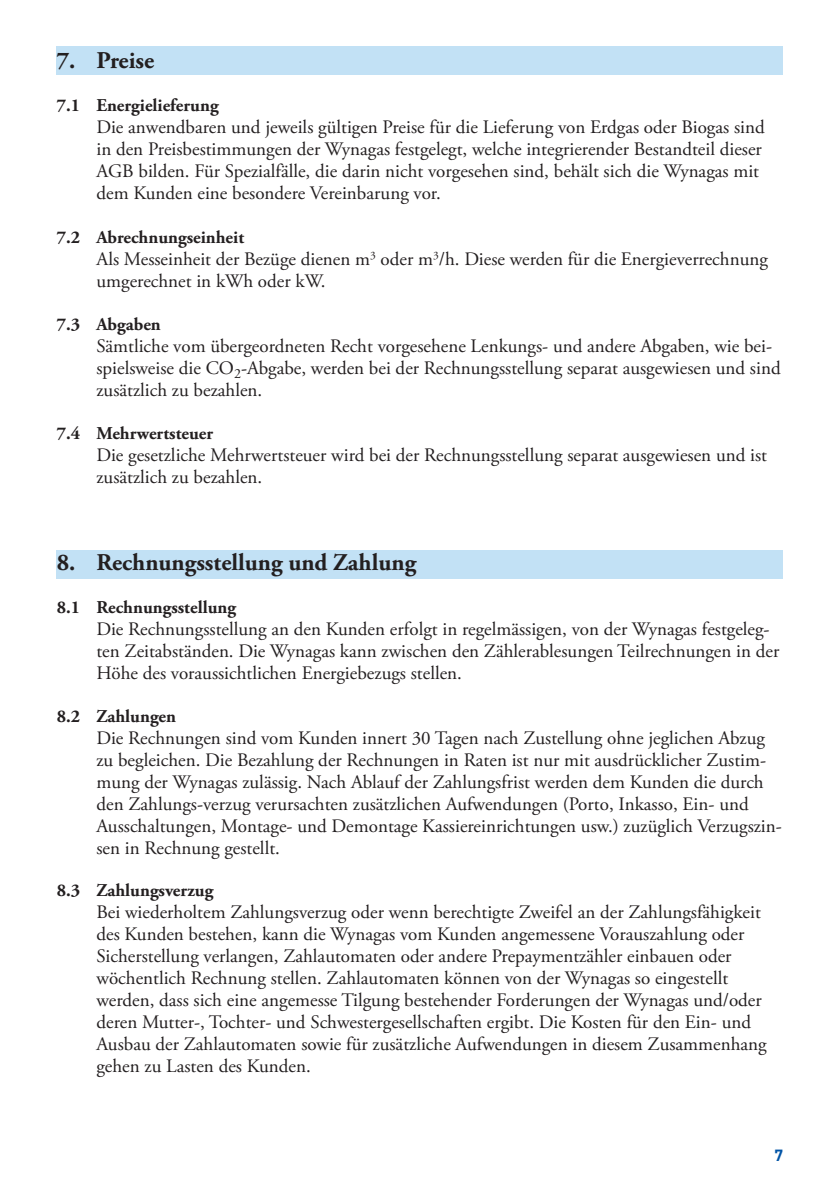
<style>
.page{position:relative;width:840px;height:1191px;background:#fff}
.page>*{position:absolute;margin:0;border:0;box-sizing:border-box;transform-origin:0 0}
.t1{font:700 24px "Adobe Garamond Pro";color:#231f20}
.t2{font:19px/22px "Adobe Garamond Pro";color:#231f20}
.t3{font:700 18px "Adobe Garamond Pro";color:#231f20}
.t4{font:700 16px "DINOT";color:#0154a6}
</style>
<div class="page">
<div style="left:57px;top:550px;width:725px;height:28px;background:#c2e1f5"></div>
<div style="left:57px;top:46px;width:725px;height:29px;background:#c2e1f5"></div>
<p class="t1" style="left:57px;top:51px;width:99px">7. Preise</p>
<p class="t3" style="left:57px;top:99px;width:163px">7.1 Energielieferung</p>
<p class="t2" style="left:96px;top:118px;width:669px">Die anwendbaren und jeweils gültigen Preise für die Lieferung von Erdgas oder Biogas sind in den Preisbestimmungen der Wynagas festgelegt, welche integrierender Bestandteil dieser AGB bilden. Für Spezialfälle, die darin nicht vorgesehen sind, behält sich die Wynagas mit dem Kunden eine besondere Vereinbarung vor.</p>
<p class="t3" style="left:57px;top:230px;width:189px">7.2 Abrechnungseinheit</p>
<p class="t2" style="left:96px;top:249px;width:672px">Als Messeinheit der Bezüge dienen m<sup>3</sup> oder m<sup>3</sup>/h. Diese werden für die Energieverrechnung umgerechnet in kWh oder kW.</p>
<p class="t3" style="left:57px;top:317px;width:106px">7.3 Abgaben</p>
<p class="t2" style="left:96px;top:336px;width:685px">Sämtliche vom übergeordneten Recht vorgesehene Lenkungs- und andere Abgaben, wie bei&shy;spielsweise die CO<sub>2</sub>-Abgabe, werden bei der Rechnungsstellung separat ausgewiesen und sind zusätzlich zu bezahlen.</p>
<p class="t3" style="left:57px;top:426px;width:158px">7.4 Mehrwertsteuer</p>
<p class="t2" style="left:96px;top:445px;width:671px">Die gesetzliche Mehrwertsteuer wird bei der Rechnungsstellung separat ausgewiesen und ist zusätzlich zu bezahlen.</p>
<p class="t1" style="left:57px;top:552px;width:361px">8. Rechnungsstellung und Zahlung</p>
<p class="t3" style="left:57px;top:600px;width:181px">8.1 Rechnungsstellung</p>
<p class="t2" style="left:96px;top:619px;width:684px">Die Rechnungsstellung an den Kunden erfolgt in regelmässigen, von der Wynagas festgeleg&shy;ten Zeitabständen. Die Wynagas kann zwischen den Zählerablesungen Teilrechnungen in der<br>Höhe des voraussichtlichen Energiebezugs stellen.</p>
<p class="t3" style="left:57px;top:709px;width:121px">8.2 Zahlungen</p>
<p class="t2" style="left:96px;top:728px;width:686px">Die Rechnungen sind vom Kunden innert 30 Tagen nach Zustellung ohne jeglichen Abzug zu begleichen. Die Bezahlung der Rechnungen in Raten ist nur mit ausdrücklicher Zustim&shy;mung der Wynagas zulässig. Nach Ablauf der Zahlungsfrist werden dem Kunden die durch den Zahlungs-verzug verursachten zusätzlichen Aufwendungen (Porto, Inkasso, Ein- und Ausschaltungen, Montage- und Demontage Kassiereinrichtungen usw.) zuzüglich Verzugszin&shy;sen in Rechnung gestellt.</p>
<p class="t3" style="left:57px;top:883px;width:158px">8.3 Zahlungsverzug</p>
<p class="t2" style="left:96px;top:902px;width:671px">Bei wiederholtem Zahlungsverzug oder wenn berechtigte Zweifel an der Zahlungsfähigkeit des Kunden bestehen, kann die Wynagas vom Kunden angemessene Vorauszahlung oder Sicherstellung verlangen, Zahlautomaten oder andere Prepaymentzähler einbauen oder wöchentlich Rechnung stellen. Zahlautomaten können von der Wynagas so eingestellt werden, dass sich eine angemesse Tilgung bestehender Forderungen der Wynagas und/oder deren Mutter-, Tochter- und Schwestergesellschaften ergibt. Die Kosten für den Ein- und Ausbau der Zahlautomaten sowie für zusätzliche Aufwendungen in diesem Zusammenhang gehen zu Lasten des Kunden.</p>
<p class="t4" style="left:774px;top:1145px;width:10px">7</p>
</div>
